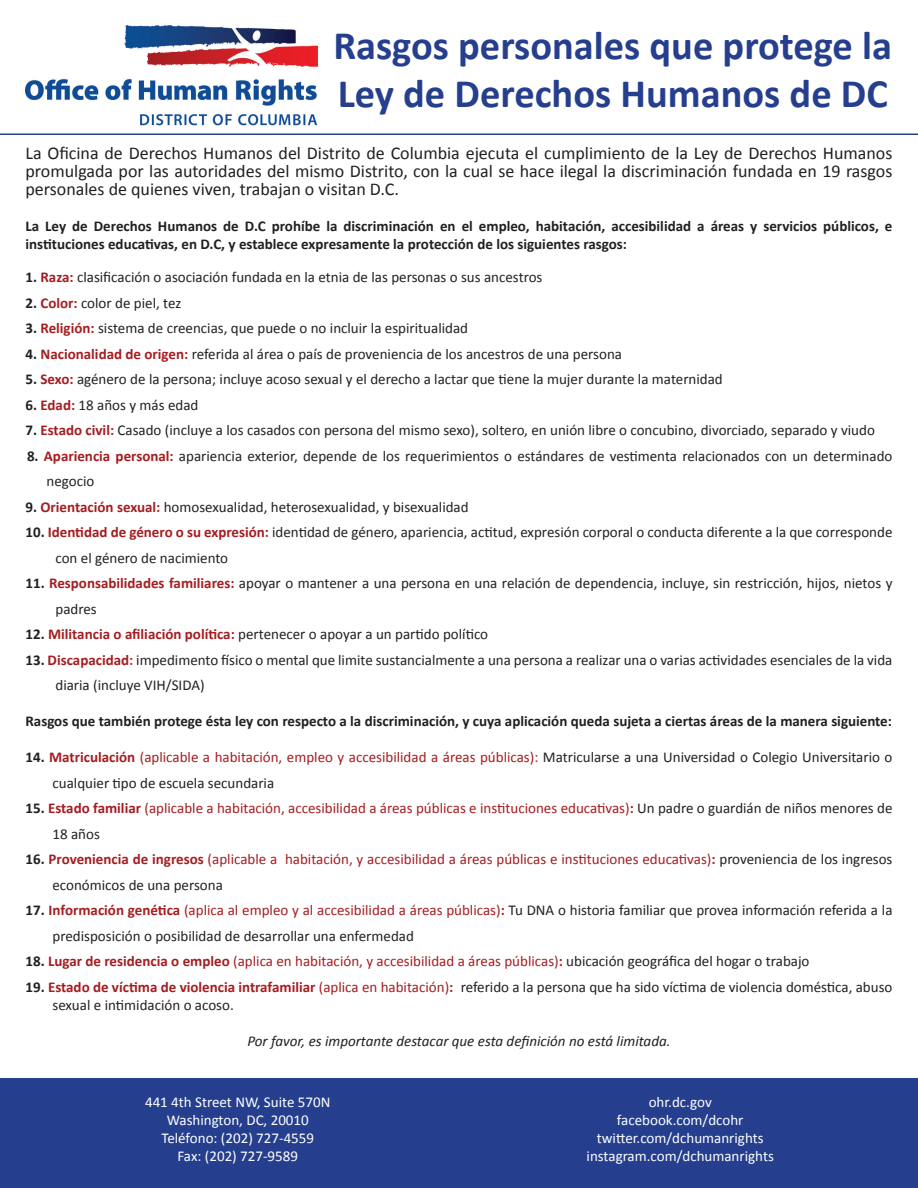
<style>
.page{position:relative;width:918px;height:1188px;background:#fff}
.page>*{position:absolute;margin:0;border:0;box-sizing:border-box;transform-origin:0 0}
.t1{font:700 40.5px/48.6px "Calibri";color:#253f8e}
.t2{font:18px/18px "Calibri";color:#231f20;text-align:justify}
.t3{font:15px/25.5px "Calibri";color:#231f20}
.t4{font:15px/25.5px "Calibri";color:#a51d21}
.t5{font:700 15px/18px "Calibri";color:#231f20}
.t6{font:15px/18px "Calibri";color:#fff;text-align:center}
.t7{font:italic 15px "Calibri";color:#231f20}
.s1{font-weight:700}
.s2{font-weight:700;color:#a51d21}
.s3{font-weight:700;color:#d1232a}
.s4{color:#a51d21}
.s5{font-weight:700;color:#231f20}
.s6{color:#231f20}
</style>
<div class="page">
<hr style="left:0;top:134px;width:918px;height:1px;background:#253f8e">
<img style="left:26px;top:26px;width:291px;height:100px">
<div style="left:0;top:1078px;width:918px;height:110px;background:#253f8e"></div>
<h1 class="t1" style="left:333px;top:21px;width:560px">Rasgos personales que protege la<br>Ley de Derechos Humanos de DC</h1>
<p class="t2" style="left:26px;top:144px;width:868px">La Oficina de Derechos Humanos del Distrito de Columbia ejecuta el cumplimiento de la Ley de Derechos Humanos promulgada por las autoridades del mismo Distrito, con la cual se hace ilegal la discriminación fundada en 19 rasgos personales de quienes viven, trabajan o visitan D.C.</p>
<p class="t5" style="left:26px;top:217px;width:868px">La Ley de Derechos Humanos de D.C prohíbe la discriminación en el empleo, habitación, accesibilidad a áreas y servicios públicos, e instituciones educativas, en D.C, y establece expresamente la protección de los siguientes rasgos:</p>
<p class="t3" style="left:26px;top:265px;width:518px"><span class="s1">1.</span> <span class="s2">Raza:</span> clasificación o asociación fundada en la etnia de las personas o sus ancestros</p>
<p class="t3" style="left:26px;top:290px;width:157px"><span class="s1">2.</span> <span class="s2">Color:</span> color de piel, tez</p>
<p class="t3" style="left:26px;top:316px;width:444px"><span class="s1">3.</span> <span class="s2">Religión:</span> sistema de creencias, que puede o no incluir la espiritualidad</p>
<p class="t3" style="left:26px;top:341px;width:598px"><span class="s1">4.</span> <span class="s2">Nacionalidad de origen:</span> referida al área o país de proveniencia de los ancestros de una persona</p>
<p class="t3" style="left:26px;top:367px;width:699px"><span class="s1">5.</span> <span class="s2">Sexo:</span> agénero de la persona; incluye acoso sexual y el derecho a lactar que tiene la mujer durante la maternidad</p>
<p class="t3" style="left:26px;top:392px;width:174px"><span class="s1">6.</span> <span class="s2">Edad:</span> 18 años y más edad</p>
<p class="t3" style="left:26px;top:418px;width:851px"><span class="s1">7.</span> <span class="s2">Estado civil:</span> Casado (incluye a los casados con persona del mismo sexo), soltero, en unión libre o concubino, divorciado, separado y viudo</p>
<p class="t3" style="left:46px;top:443px;width:847px;text-indent:-19px"><span class="s1">8.</span> <span class="s2">Apariencia personal:</span> apariencia exterior, depende de los requerimientos o estándares de vestimenta relacionados con un determinado negocio</p>
<p class="t3" style="left:25px;top:494px;width:445px"><span class="s1">9.</span> <span class="s2">Orientación sexual:</span> homosexualidad, heterosexualidad, y bisexualidad</p>
<p class="t3" style="left:56px;top:520px;width:838px;text-indent:-30px"><span class="s1">10.</span> <span class="s2">Identidad de género o su expresión:</span> identidad de género, apariencia, actitud, expresión corporal o conducta diferente a la que corresponde con el género de nacimiento</p>
<p class="t3" style="left:56px;top:571px;width:838px;text-indent:-30px"><span class="s1">11.</span> <span class="s2">Responsabilidades familiares:</span> apoyar o mantener a una persona en una relación de dependencia, incluye, sin restricción, hijos, nietos y padres</p>
<p class="t3" style="left:26px;top:622px;width:464px"><span class="s1">12.</span> <span class="s2">Militancia o afiliación política:</span> pertenecer o apoyar a un partido político</p>
<p class="t3" style="left:55px;top:647px;width:838px;text-indent:-30px"><span class="s1">13.</span> <span class="s2">Discapacidad</span><span class="s3">:</span> impedimento físico o mental que limite sustancialmente a una persona a realizar una o varias actividades esenciales de la vida diaria (incluye VIH/SIDA)</p>
<p class="t5" style="left:25px;top:712px;width:868px">Rasgos que también protege ésta ley con respecto a la discriminación, y cuya aplicación queda sujeta a ciertas áreas de la manera siguiente:</p>
<p class="t3" style="left:53px;top:745px;width:841px;text-indent:-27px"><span class="s1">14.</span> <span class="s2">Matriculación</span> <span class="s4">(aplicable a habitación, empleo y accesibilidad a áreas públicas):</span> Matricularse a una Universidad o Colegio Universitario o cualquier tipo de escuela secundaria</p>
<p class="t4" style="left:53px;top:796px;width:842px;text-indent:-27px"><span class="s5">15.</span> <span class="s1">Estado familiar</span> (aplicable a habitación, accesibilidad a áreas públicas e instituciones educativas)<span class="s1">:</span> <span class="s6">Un padre o guardián de niños menores de<br>18 años</span></p>
<p class="t4" style="left:53px;top:847px;width:842px;text-indent:-27px"><span class="s5">16.</span> <span class="s1">Proveniencia de ingresos</span> (aplicable a habitación, y accesibilidad a áreas públicas e instituciones educativas)<span class="s1">:</span> <span class="s6">proveniencia de los ingresos económicos de una persona</span></p>
<p class="t3" style="left:53px;top:898px;width:842px;text-indent:-27px"><span class="s1">17.</span> <span class="s2">Información genética</span> <span class="s4">(aplica al empleo y al accesibilidad a áreas públicas)</span><span class="s2">:</span> Tu DNA o historia familiar que provea información referida a la predisposición o posibilidad de desarrollar una enfermedad</p>
<p class="t4" style="left:26px;top:949px;width:786px"><span class="s5">18.</span> <span class="s1">Lugar de residencia o empleo</span> (aplica en habitación, y accesibilidad a áreas públicas)<span class="s1">:</span> <span class="s6">ubicación geográfica del hogar o trabajo</span></p>
<p class="t3" style="left:53px;top:978px;width:841px;line-height:18px;text-indent:-27px"><span class="s1">19.</span> <span class="s2">Estado de víctima de violencia intrafamiliar</span> <span class="s4">(aplica en habitación)</span><span class="s2">:</span> referido a la persona que ha sido víctima de violencia doméstica, abuso sexual e intimidación o acoso.</p>
<p class="t7" style="left:247px;top:1031px;width:425px">Por favor, es importante destacar que esta definición no está limitada.</p>
<p class="t6" style="left:145px;top:1093px;width:187px">441 4th Street NW, Suite 570N<br>Washington, DC, 20010<br>Teléfono: (202) 727-4559<br>Fax: (202) 727-9589</p>
<p class="t6" style="left:587px;top:1093px;width:189px">ohr.dc.gov facebook.com/dcohr twitter.com/dchumanrights instagram.com/dchumanrights</p>
</div>
